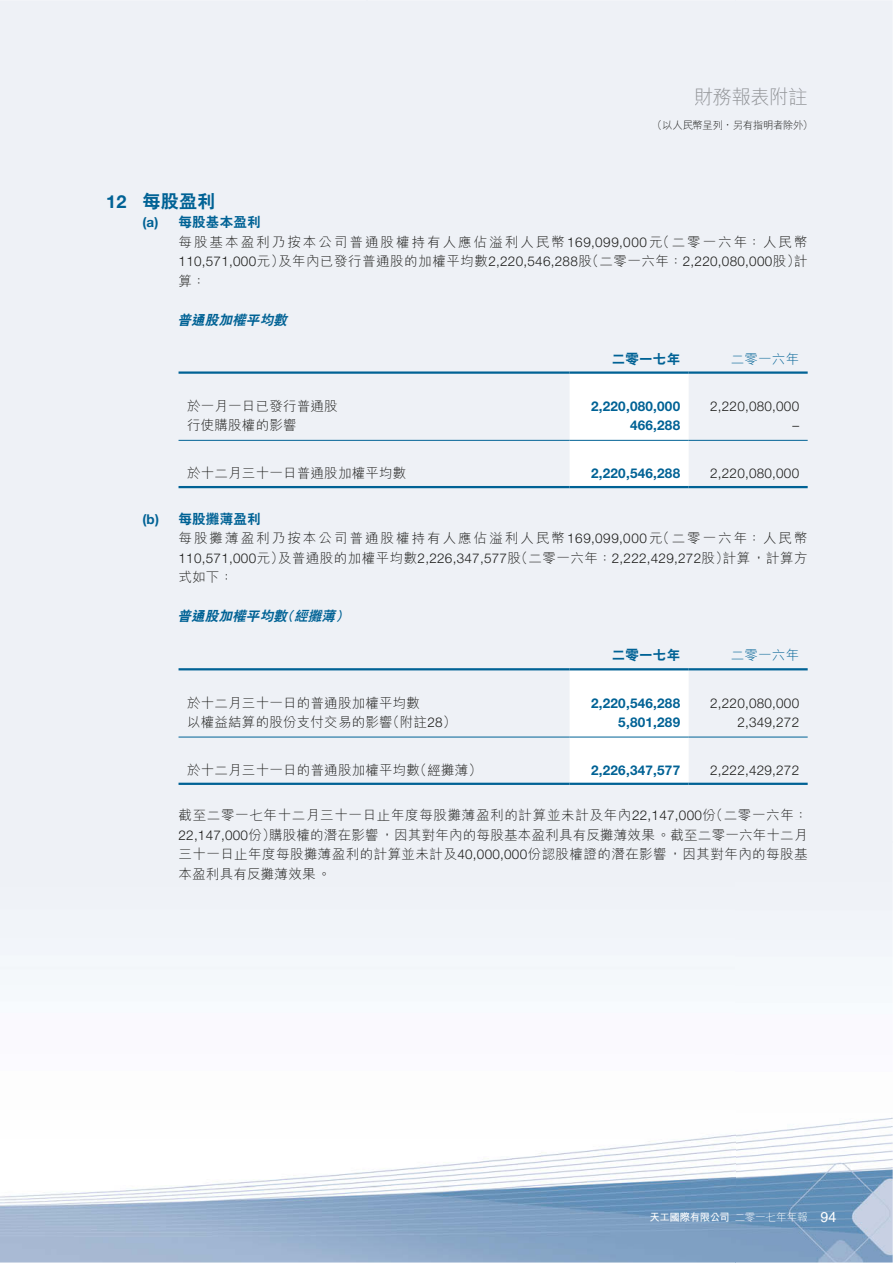
<style>
.page{position:relative;width:893px;height:1263px;background:#fff}
.page>*{position:absolute;margin:0;border:0;box-sizing:border-box;transform-origin:0 0}
.t1{font:19.5px "M Hei HK Light E Ten B5 H";letter-spacing:-.035em;color:#929497}
.t2{font:18px "C Hei 2 HK Xbold E Ten B5 H";color:#006295}
.t3{font:13.5px/19.5px "M Hei HK Light E Ten B5 H";letter-spacing:.015em;color:#1d1d1b;text-align:justify}
.t4{font:300 13.5px "Helvetica Neue LT Std";letter-spacing:.02em;color:#1d1d1b}
.t5{font:13.5px "M Hei HK Light E Ten B5 H";letter-spacing:.15em;color:#1d1d1b}
.t6{font:700 13.5px "Helvetica Neue LT Std";letter-spacing:.015em;color:#006295}
.t7{font:13.5px "C Hei 2 HK Xbold E Ten B5 H";letter-spacing:.015em;color:#006295}
.t8{font:italic 13.5px "C Hei 2 HK Xbold E Ten B5 H";letter-spacing:.015em;color:#006295}
.t9{font:13.5px "M Hei HK Light E Ten B5 H";letter-spacing:.015em;color:#006295}
.t10{font:10.5px "M Hei HK Light E Ten B5 H";letter-spacing:-.04em;color:#1d1d1b}
.t11{font:10.5px "M Hei HK Bold E Ten B5 H";letter-spacing:-.05em;color:#fff}
.s1{font-family:"Helvetica Neue LT Std";font-weight:700}
.s2{font-family:"Helvetica Neue LT Std";font-weight:300}
.s3{font-family:"M Hei HK Light E Ten B5 H";font-weight:400}
.s4{font-family:"M Hei HK Light E Ten B5 H"}
</style>
<div class="page">
<img style="left:0;top:0;width:893px;height:1263px">
<div style="left:695px;top:87px;width:112px;height:19px;background:#eef1f7"></div>
<svg style="left:570px;top:374px;width:119px;height:112px"></svg>
<hr style="left:179px;top:371px;width:391px;height:3px;background:#006295">
<hr style="left:570px;top:371px;width:119px;height:3px;background:#006295">
<hr style="left:689px;top:371px;width:119px;height:3px;background:#006295">
<hr style="left:179px;top:440px;width:391px;height:1px;background:#006295">
<hr style="left:570px;top:440px;width:119px;height:1px;background:#006295">
<hr style="left:689px;top:440px;width:119px;height:1px;background:#006295">
<hr style="left:179px;top:486px;width:391px;height:2px;background:#006295">
<hr style="left:570px;top:486px;width:119px;height:2px;background:#006295">
<hr style="left:689px;top:486px;width:119px;height:2px;background:#006295">
<svg style="left:570px;top:670px;width:119px;height:113px"></svg>
<hr style="left:179px;top:668px;width:391px;height:2px;background:#006295">
<hr style="left:570px;top:668px;width:119px;height:2px;background:#006295">
<hr style="left:689px;top:668px;width:119px;height:2px;background:#006295">
<hr style="left:179px;top:737px;width:391px;height:1px;background:#006295">
<hr style="left:570px;top:737px;width:119px;height:1px;background:#006295">
<hr style="left:689px;top:737px;width:119px;height:1px;background:#006295">
<hr style="left:179px;top:783px;width:391px;height:2px;background:#006295">
<hr style="left:570px;top:783px;width:119px;height:2px;background:#006295">
<hr style="left:689px;top:783px;width:119px;height:2px;background:#006295">
<svg style="left:821px;top:1211px;width:15px;height:11px"></svg>
<h1 class="t1" style="left:694px;top:89px;width:115px">財務報表附註</h1>
<p class="t10" style="left:652px;top:121px;width:163px">（以人民幣呈列，另有指明者除外）</p>
<h2 class="t2" style="left:106px;top:194px;width:111px"><span class="s1">12</span> 每股盈利</h2>
<p class="t7" style="left:142px;top:217px;width:120px"><span class="s1">(a)</span> 每股基本盈利</p>
<p class="t5" style="left:179px;top:236px;width:631px">每股基本盈利乃按本公司普通股權持有人應佔溢利人民幣<span class="s2">169,099,000</span>元（二零一六年：人民幣</p>
<p class="t4" style="left:179px;top:256px;width:631px">110,571,000<span class="s3">元）及年內已發行普通股的加權平均數</span>2,220,546,288<span class="s3">股（二零一六年：</span>2,220,080,000<span class="s3">股）計</span></p>
<p class="t3" style="left:179px;top:273px;width:29px">算：</p>
<p class="t8" style="left:177px;top:314px;width:111px">普通股加權平均數</p>
<p class="t7" style="left:612px;top:353px;width:70px">二零一七年</p>
<p class="t9" style="left:731px;top:353px;width:70px">二零一六年</p>
<p class="t3" style="left:187px;top:398px;width:152px">於一月一日已發行普通股</p>
<p class="t6" style="left:591px;top:401px;width:91px">2,220,080,000</p>
<p class="t4" style="left:710px;top:401px;width:91px">2,220,080,000</p>
<p class="t3" style="left:187px;top:417px;width:111px">行使購股權的影響</p>
<p class="t6" style="left:630px;top:421px;width:52px">466,288</p>
<p class="t4" style="left:792px;top:421px;width:8px">–</p>
<p class="t3" style="left:187px;top:465px;width:221px">於十二月三十一日普通股加權平均數</p>
<p class="t6" style="left:591px;top:468px;width:91px">2,220,546,288</p>
<p class="t4" style="left:710px;top:468px;width:91px">2,220,080,000</p>
<p class="t7" style="left:142px;top:514px;width:120px"><span class="s1">(b)</span> 每股攤薄盈利</p>
<p class="t5" style="left:179px;top:533px;width:631px">每股攤薄盈利乃按本公司普通股權持有人應佔溢利人民幣<span class="s2">169,099,000</span>元（二零一六年：人民幣</p>
<p class="t4" style="left:179px;top:553px;width:631px">110,571,000<span class="s3">元）及普通股的加權平均數</span>2,226,347,577<span class="s3">股（二零一六年：</span>2,222,429,272<span class="s3">股）計算，計算方</span></p>
<p class="t3" style="left:178px;top:569px;width:56px">式如下：</p>
<p class="t8" style="left:177px;top:611px;width:176px">普通股加權平均數（經攤薄）</p>
<p class="t7" style="left:612px;top:650px;width:70px">二零一七年</p>
<p class="t9" style="left:731px;top:650px;width:70px">二零一六年</p>
<p class="t3" style="left:187px;top:695px;width:235px">於十二月三十一日的普通股加權平均數</p>
<p class="t6" style="left:591px;top:698px;width:91px">2,220,546,288</p>
<p class="t4" style="left:710px;top:698px;width:91px">2,220,080,000</p>
<p class="t3" style="left:187px;top:714px;width:271px">以權益結算的股份支付交易的影響（附註<span class="s2">28</span>）</p>
<p class="t6" style="left:618px;top:718px;width:63px">5,801,289</p>
<p class="t4" style="left:737px;top:718px;width:63px">2,349,272</p>
<p class="t3" style="left:187px;top:762px;width:296px">於十二月三十一日的普通股加權平均數（經攤薄）</p>
<p class="t6" style="left:591px;top:765px;width:91px">2,226,347,577</p>
<p class="t4" style="left:710px;top:765px;width:91px">2,222,429,272</p>
<p class="t3" style="left:179px;top:807px;width:631px">截至二零一七年十二月三十一日止年度每股攤薄盈利的計算並未計及年內<span class="s2">22,147,000</span>份（二零一六年：<span class="s2">22,147,000</span>份）購股權的潛在影響，因其對年內的每股基本盈利具有反攤薄效果。截至二零一六年十二月三十一日止年度每股攤薄盈利的計算並未計及<span class="s2">40,000,000</span>份認股權證的潛在影響，因其對年內的每股基本盈利具有反攤薄效果。</p>
<p class="t11" style="left:650px;top:1213px;width:159px">天工國際有限公司 <span class="s4">二零一七年年報</span></p>
</div>
